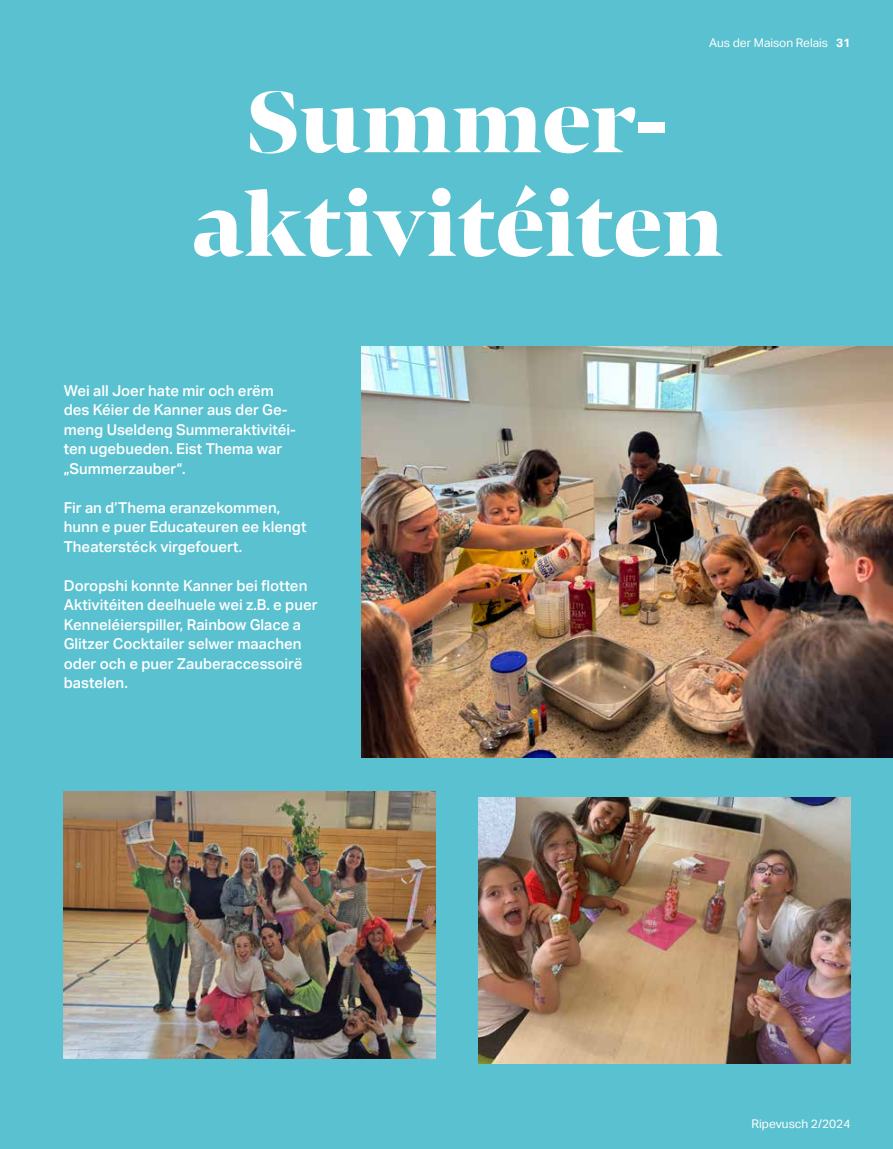
<style>
.page{position:relative;width:893px;height:1149px;background:#fff}
.page>*{position:absolute;margin:0;border:0;box-sizing:border-box;transform-origin:0 0}
.t1{font:900 90px/103.5px "Bennet Banner";color:#fff;text-align:center}
.t2{font:500 15px/19.5px "Aktiv Grotesk";color:#fff}
.t3{font:12px "Aktiv Grotesk";color:#fff}
.s1{font-weight:700}
</style>
<div class="page">
<div style="left:0;top:0;width:893px;height:1148px;background:#5ac1d0"></div>
<img style="left:64px;top:791px;width:372px;height:266px">
<img style="left:478px;top:797px;width:372px;height:266px">
<img style="left:361px;top:346px;width:532px;height:411px">
<p class="t3" style="left:709px;top:36px;width:143px">Aus der Maison Relais <span class="s1">31</span></p>
<h1 class="t1" style="left:191px;top:71px;width:535px">Summer&shy;aktivitéiten</h1>
<p class="t2" style="left:64px;top:380px;width:234px">Wei all Joer hate mir och erëm des Kéier de Kanner aus der Ge&shy;meng Useldeng Summeraktivitéi&shy;ten ugebueden. Eist Thema war „Summerzauber“.</p>
<p class="t2" style="left:64px;top:497px;width:244px">Fir an d’Thema eranzekommen, hunn e puer Educateuren ee klengt<br>Theaterstéck virgefouert.</p>
<p class="t2" style="left:64px;top:575px;width:255px">Doropshi konnte Kanner bei flotten<br>Aktivitéiten deelhuele wei z.B. e puer<br>Kenneléierspiller, Rainbow Glace a<br>Glitzer Cocktailer selwer maachen oder och e puer Zauberaccessoirë bastelen.</p>
<p class="t3" style="left:752px;top:1116px;width:100px">Ripevusch 2/2024</p>
</div>
